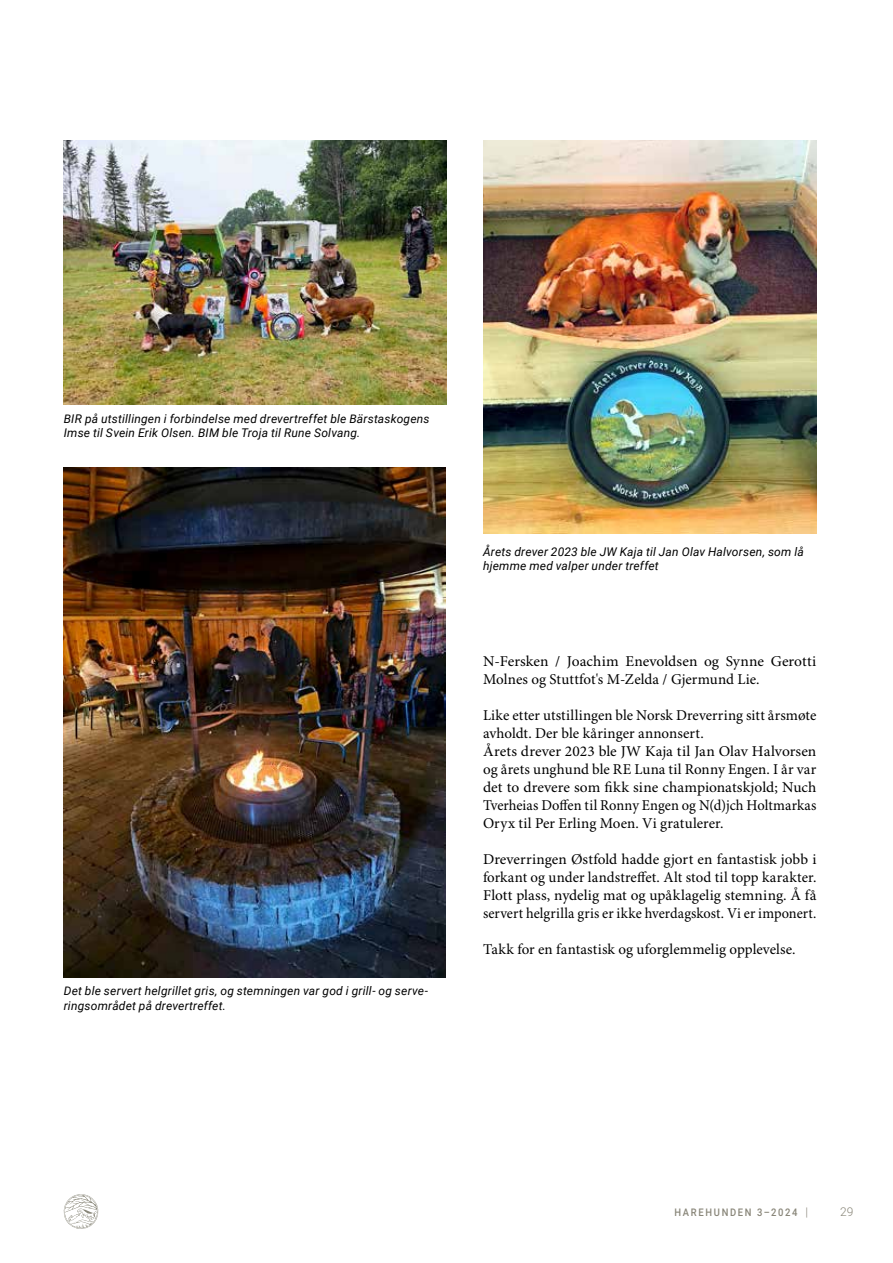
<style>
.page{position:relative;width:893px;height:1263px;background:#fff}
.page>*{position:absolute;margin:0;border:0;box-sizing:border-box;transform-origin:0 0}
.t1{font:15px/18px "Minion Pro";color:#000}
.t2{font:italic 12px/14.2px "Roboto";letter-spacing:.015em;color:#000}
.t3{font:300 12px "Roboto";color:#898679}
.t4{font:500 10.5px "Roboto";letter-spacing:.18em;color:#898679;scale:.9 1}
.s1{font-weight:300;font-size:12px}
</style>
<div class="page">
<img style="left:483px;top:140px;width:333px;height:394px">
<img style="left:64px;top:140px;width:383px;height:265px">
<img style="left:64px;top:468px;width:382px;height:509px">
<svg style="left:63px;top:1194px;width:36px;height:35px"></svg>
<p class="t2" style="left:64px;top:411px;width:367px">BIR på utstillingen i forbindelse med drevertreffet ble Bärstaskogens<br>Imse til Svein Erik Olsen. BIM ble Troja til Rune Solvang.</p>
<p class="t2" style="left:64px;top:983px;width:366px">Det ble servert helgrillet gris, og stemningen var god i grill- og serve&shy;ringsområdet på drevertreffet.</p>
<p class="t2" style="left:483px;top:544px;width:322px">Årets drever 2023 ble JW Kaja til Jan Olav Halvorsen, som lå hjemme med valper under treffet</p>
<p class="t1" style="left:483px;top:653px;width:335px">N-Fersken / Joachim Enevoldsen og Synne Gerotti<br>Molnes og Stuttfot's M-Zelda / Gjermund Lie.</p>
<p class="t1" style="left:483px;top:707px;width:335px">Like etter utstillingen ble Norsk Dreverring sitt årsmøte avholdt. Der ble kåringer annonsert.<br>Årets drever 2023 ble JW Kaja til Jan Olav Halvorsen og årets unghund ble RE Luna til Ronny Engen. I år var det to drevere som fikk sine championatskjold; Nuch Tverheias Doffen til Ronny Engen og N(d)jch Holtmarkas Oryx til Per Erling Moen. Vi gratulerer.</p>
<p class="t1" style="left:483px;top:851px;width:335px;text-align:justify">Dreverringen Østfold hadde gjort en fantastisk jobb i forkant og under landstreffet. Alt stod til topp karakter.<br>Flott plass, nydelig mat og upåklagelig stemning. Å få servert helgrilla gris er ikke hverdagskost. Vi er imponert.</p>
<p class="t1" style="left:483px;top:941px;width:314px">Takk for en fantastisk og uforglemmelig opplevelse.</p>
<p class="t4" style="left:674px;top:1205px;width:150px">HAREHUNDEN 3–2024 <span class="s1">|</span></p>
<p class="t3" style="left:840px;top:1203px;width:15px">29</p>
</div>
